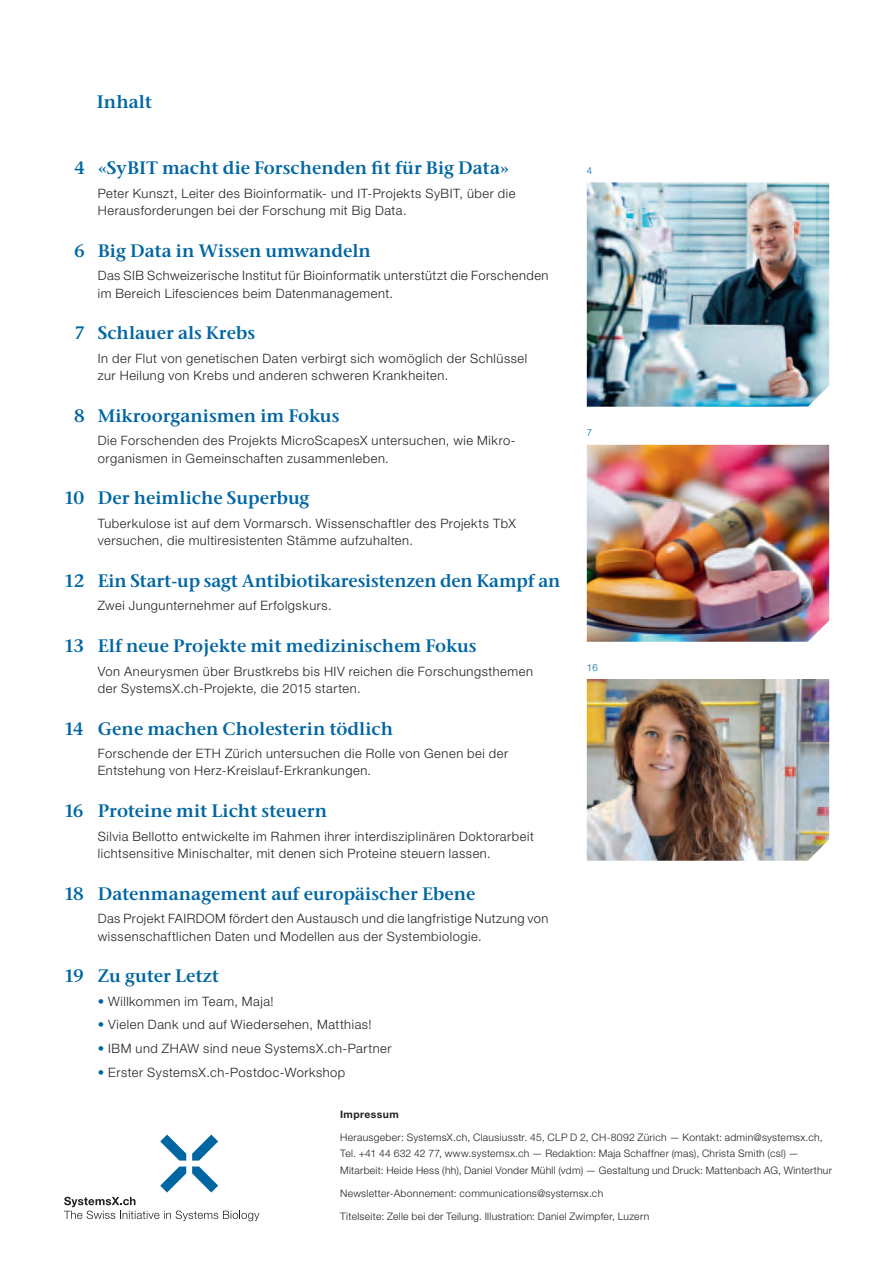
<style>
.page{position:relative;width:893px;height:1263px;background:#fff}
.page>*{position:absolute;margin:0;border:0;box-sizing:border-box;transform-origin:0 0}
.t1{font:600 18px "Stone Ser ITC Std";color:#0066a2}
.t2{font:300 12.9px/17.2px "Helvetica Neue LT Std";letter-spacing:.04em;color:#231f20}
.t3{font:300 10.35px/16.5px "Helvetica Neue LT Std";letter-spacing:.03em;color:#231f20}
.t4{font:700 10.35px "Helvetica Neue LT Std";letter-spacing:.04em;color:#231f20}
.t5{font:300 9.75px "Helvetica Neue LT Std";color:#0066a2}
.s1{color:#0066a2}
</style>
<div class="page">
<img style="left:587px;top:182px;width:242px;height:225px">
<img style="left:587px;top:679px;width:242px;height:182px">
<svg style="left:160px;top:1134px;width:26px;height:26px"></svg>
<svg style="left:192px;top:1134px;width:26px;height:26px"></svg>
<svg style="left:64px;top:1166px;width:195px;height:55px"></svg>
<img style="left:587px;top:445px;width:242px;height:197px">
<h1 class="t1" style="left:97px;top:95px;width:57px">Inhalt</h1>
<h1 class="t1" style="left:74px;top:161px;width:437px">4 «SyBIT macht die Forschenden fit für Big Data»</h1>
<p class="t2" style="left:98px;top:186px;width:419px">Peter Kunszt, Leiter des Bioinformatik- und IT-Projekts SyBIT, über die<br>Herausforderungen bei der Forschung mit Big Data.</p>
<h1 class="t1" style="left:74px;top:244px;width:298px">6 Big Data in Wissen umwandeln</h1>
<p class="t2" style="left:98px;top:268px;width:452px">Das SIB Schweizerische Institut für Bioinformatik unterstützt die Forschenden im Bereich Lifesciences beim Datenmanagement.</p>
<h1 class="t1" style="left:74px;top:326px;width:183px">7 Schlauer als Krebs</h1>
<p class="t2" style="left:98px;top:351px;width:431px">In der Flut von genetischen Daten verbirgt sich womöglich der Schlüssel zur Heilung von Krebs und anderen schweren Krankheiten.</p>
<h1 class="t1" style="left:74px;top:409px;width:267px">8 Mikroorganismen im Fokus</h1>
<p class="t2" style="left:98px;top:433px;width:419px">Die Forschenden des Projekts MicroScapesX untersuchen, wie Mikro&shy;organismen in Gemeinschaften zusammenleben.</p>
<h1 class="t1" style="left:64px;top:491px;width:247px">10 Der heimliche Superbug</h1>
<p class="t2" style="left:98px;top:516px;width:420px">Tuberkulose ist auf dem Vormarsch. Wissenschaftler des Projekts TbX versuchen, die multiresistenten Stämme aufzuhalten.</p>
<h1 class="t1" style="left:64px;top:574px;width:498px">12 Ein Start-up sagt Antibiotikaresistenzen den Kampf an</h1>
<p class="t2" style="left:98px;top:598px;width:235px">Zwei Jungunternehmer auf Erfolgskurs.</p>
<h1 class="t1" style="left:64px;top:639px;width:414px">13 Elf neue Projekte mit medizinischem Fokus</h1>
<p class="t2" style="left:98px;top:664px;width:437px">Von Aneurysmen über Brustkrebs bis HIV reichen die Forschungsthemen der SystemsX.ch-Projekte, die 2015 starten.</p>
<h1 class="t1" style="left:64px;top:721px;width:331px">14 Gene machen Cholesterin tödlich</h1>
<p class="t2" style="left:98px;top:746px;width:412px">Forschende der ETH Zürich untersuchen die Rolle von Genen bei der<br>Entstehung von Herz-Kreislauf-Erkrankungen.</p>
<h1 class="t1" style="left:64px;top:804px;width:265px">16 Proteine mit Licht steuern</h1>
<p class="t2" style="left:98px;top:829px;width:438px">Silvia Bellotto entwickelte im Rahmen ihrer interdisziplinären Doktorarbeit lichtsensitive Minischalter, mit denen sich Proteine steuern lassen.</p>
<h1 class="t1" style="left:64px;top:886px;width:413px">18 Datenmanagement auf europäischer Ebene</h1>
<p class="t2" style="left:98px;top:911px;width:452px">Das Projekt FAIRDOM fördert den Austausch und die langfristige Nutzung von wissenschaftlichen Daten und Modellen aus der Systembiologie.</p>
<h1 class="t1" style="left:64px;top:969px;width:157px">19 Zu guter Letzt</h1>
<p class="t2" style="left:98px;top:994px;width:177px"><span class="s1">•</span> Willkommen im Team, Maja!</p>
<p class="t2" style="left:98px;top:1017px;width:275px"><span class="s1">•</span> Vielen Dank und auf Wiedersehen, Matthias!</p>
<p class="t2" style="left:98px;top:1041px;width:295px"><span class="s1">•</span> IBM und ZHAW sind neue SystemsX.ch-Partner</p>
<p class="t2" style="left:98px;top:1064px;width:249px"><span class="s1">•</span> Erster SystemsX.ch-Postdoc-Workshop</p>
<p class="t5" style="left:587px;top:167px;width:7px">4</p>
<p class="t5" style="left:587px;top:429px;width:7px">7</p>
<p class="t5" style="left:587px;top:664px;width:13px">16</p>
<p class="t4" style="left:340px;top:1110px;width:60px">Impressum</p>
<p class="t3" style="left:340px;top:1130px;width:493px">Herausgeber: SystemsX.ch, Clausiusstr. 45, CLP D 2, CH-8092 Zürich — Kontakt: admin@systemsx.ch,<br>Tel. +41 44 632 42 77, www.systemsx.ch — Redaktion: Maja Schaffner (mas), Christa Smith (csl) —<br>Mitarbeit: Heide Hess (hh), Daniel Vonder Mühll (vdm) — Gestaltung und Druck: Mattenbach AG, Winterthur</p>
<p class="t3" style="left:340px;top:1186px;width:265px">Newsletter-Abonnement: communications@systemsx.ch</p>
<p class="t3" style="left:340px;top:1208px;width:311px">Titelseite: Zelle bei der Teilung. Illustration: Daniel Zwimpfer, Luzern</p>
</div>
